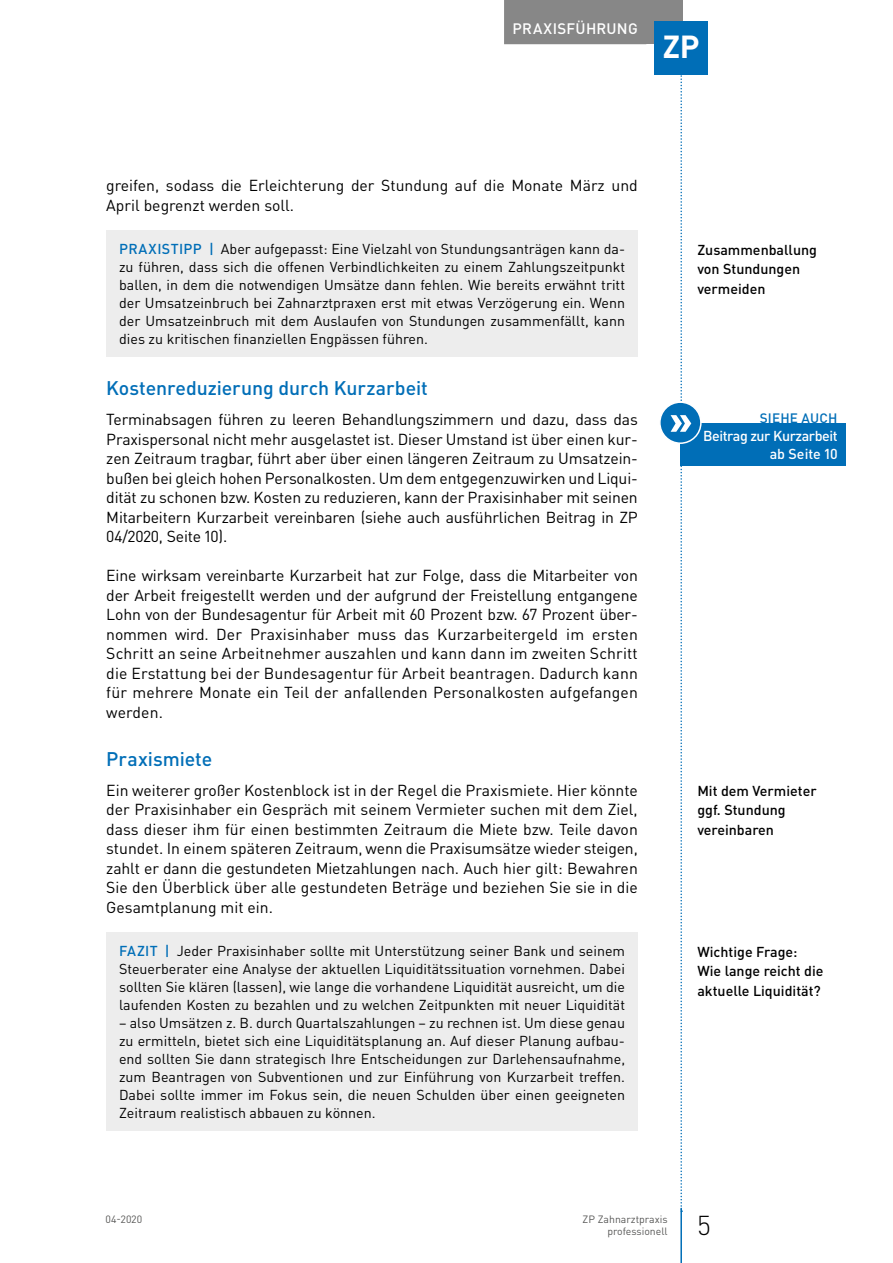
<style>
.page{position:relative;width:893px;height:1263px;background:#fff}
.page>*{position:absolute;margin:0;border:0;box-sizing:border-box;transform-origin:0 0}
.t1{font:700 31.5px "DIN Pro";color:#fff}
.t2{font:300 27px "DIN Pro";color:#000}
.t3{font:500 19.5px "DIN Pro";letter-spacing:-.005em;color:#006eb7}
.t4{font:15.75px/19.5px "DIN Pro";color:#000;text-align:justify}
.t5{font:500 15px "DIN Pro";letter-spacing:.02em;color:#fff}
.t6{font:14.25px/18px "DIN Pro";color:#000;text-align:justify}
.t7{font:500 14.25px/19.5px "DIN Pro";color:#000}
.t8{font:500 14.25px/17.2px "DIN Pro";letter-spacing:-.03em;color:#fff;text-align:right}
.t9{font:500 14.25px "DIN Pro";color:#006eb7}
.t10{font:500 13.5px "DIN Pro";color:#006eb7}
.t11{font:10.5px/12.8px "DIN Pro";color:#575756;text-align:right}
.s1{font-weight:500;color:#006eb7}
</style>
<div class="page">
<div style="left:638px;top:0;width:44px;height:44px;background:#878787"></div>
<hr style="left:680px;top:1208px;width:2px;height:55px;background:#006eb7">
<div style="left:504px;top:0;width:142px;height:44px;background:#878787"></div>
<div style="left:655px;top:21px;width:53px;height:53px;background:#006eb7"></div>
<div style="left:106px;top:230px;width:532px;height:127px;background:#ededed"></div>
<div style="left:106px;top:932px;width:532px;height:199px;background:#ededed"></div>
<div style="left:680px;top:423px;width:166px;height:43px;background:#006eb7"></div>
<div style="left:660px;top:402px;width:41px;height:41px;background:#006eb7;border-radius:50%"></div>
<div style="left:659px;top:401px;width:43px;height:43px;border:2px solid #fff;border-radius:50%"></div>
<svg style="left:671px;top:0;width:20px;height:1212px"></svg>
<p class="t5" style="left:513px;top:18px;width:127px">Praxisführung</p>
<h1 class="t1" style="left:663px;top:26px;width:38px">ZP</h1>
<p class="t4" style="left:106px;top:175px;width:533px">greifen, sodass die Erleichterung der Stundung auf die Monate März und<br>April begrenzt werden soll.</p>
<p class="t9" style="left:119px;top:239px;width:19px">PRAXIS</p>
<p class="t6" style="left:119px;top:239px;width:508px;text-indent:52px"><span class="s1">TI PP |</span> Aber aufgepasst: Eine Vielzahl von Stundungsanträgen kann da&shy;zu führen, dass sich die offenen Verbindlichkeiten zu einem Zahlungszeitpunkt ballen, in dem die notwendigen Umsätze dann fehlen. Wie bereits erwähnt tritt der Umsatzeinbruch bei Zahnarztpraxen erst mit etwas Verzögerung ein. Wenn der Umsatzeinbruch mit dem Auslaufen von Stundungen zusammenfällt, kann dies zu kritischen finanziellen Engpässen führen.</p>
<p class="t3" style="left:106px;top:375px;width:323px">Kostenreduzierung durch Kurzarbeit</p>
<p class="t4" style="left:106px;top:409px;width:533px">Terminabsagen führen zu leeren Behandlungszimmern und dazu, dass das Praxispersonal nicht mehr ausgelastet ist. Dieser Umstand ist über einen kur&shy;zen Zeitraum tragbar, führt aber über einen längeren Zeitraum zu Umsatzein&shy;bußen bei gleich hohen Personalkosten. Um dem entgegenzuwirken und Liqui&shy;dität zu schonen bzw. Kosten zu reduzieren, kann der Praxisinhaber mit seinen Mitarbeitern Kurzarbeit vereinbaren (siehe auch ausführlichen Beitrag in ZP 04/2020, Seite 10).</p>
<p class="t4" style="left:106px;top:565px;width:533px">Eine wirksam vereinbarte Kurzarbeit hat zur Folge, dass die Mitarbeiter von der Arbeit freigestellt werden und der aufgrund der Freistellung entgangene Lohn von der Bundesagentur für Arbeit mit 60 Prozent bzw. 67 Prozent über&shy;nommen wird. Der Praxisinhaber muss das Kurzarbeitergeld im ersten Schritt an seine Arbeitnehmer auszahlen und kann dann im zweiten Schritt die Erstattung bei der Bundesagentur für Arbeit beantragen. Dadurch kann für mehrere Monate ein Teil der anfallenden Personalkosten aufgefangen werden.</p>
<p class="t3" style="left:106px;top:746px;width:107px">Praxismiete</p>
<p class="t4" style="left:106px;top:780px;width:533px">Ein weiterer großer Kostenblock ist in der Regel die Praxismiete. Hier könnte der Praxisinhaber ein Gespräch mit seinem Vermieter suchen mit dem Ziel, dass dieser ihm für einen bestimmten Zeitraum die Miete bzw. Teile davon stundet. In einem späteren Zeitraum, wenn die Praxisumsätze wieder steigen, zahlt er dann die gestundeten Mietzahlungen nach. Auch hier gilt: Bewahren Sie den Überblick über alle gestundeten Beträge und beziehen Sie sie in die Gesamtplanung mit ein.</p>
<p class="t6" style="left:119px;top:941px;width:508px"><span class="s1">FAZIT |</span> Jeder Praxisinhaber sollte mit Unterstützung seiner Bank und seinem Steuerberater eine Analyse der aktuellen Liquiditätssituation vornehmen. Dabei sollten Sie klären (lassen), wie lange die vorhandene Liquidität ausreicht, um die laufenden Kosten zu bezahlen und zu welchen Zeitpunkten mit neuer Liquidität</p>
<p class="t6" style="left:119px;top:1013px;width:508px">– also Umsätzen z. B. durch Quartalszahlungen – zu rechnen ist. Um diese genau zu ermitteln, bietet sich eine Liquiditätsplanung an. Auf dieser Planung aufbau&shy;end sollten Sie dann strategisch Ihre Entscheidungen zur Darlehensaufnahme, zum Beantragen von Subventionen und zur Einführung von Kurzarbeit treffen.<br>Dabei sollte immer im Fokus sein, die neuen Schulden über einen geeigneten Zeitraum realistisch abbauen zu können.</p>
<p class="t7" style="left:697px;top:239px;width:121px">Zusammenballung von Stundungen vermeiden</p>
<p class="t10" style="left:760px;top:409px;width:77px">SI EHE AUCH</p>
<p class="t8" style="left:703px;top:427px;width:136px">Beitrag zur Kurzarbeit ab Seite 10</p>
<p class="t7" style="left:697px;top:780px;width:121px">Mit dem Vermieter ggf. Stundung vereinbaren</p>
<p class="t7" style="left:697px;top:941px;width:128px">Wichtige Frage:<br>Wie lange reicht die aktuelle Liquidität?</p>
<p class="t11" style="left:106px;top:1212px;width:38px">04-2020</p>
<p class="t11" style="left:582px;top:1212px;width:87px">ZP Zahnarztpraxis professionell</p>
<h2 class="t2" style="left:697px;top:1207px;width:15px">5</h2>
</div>
